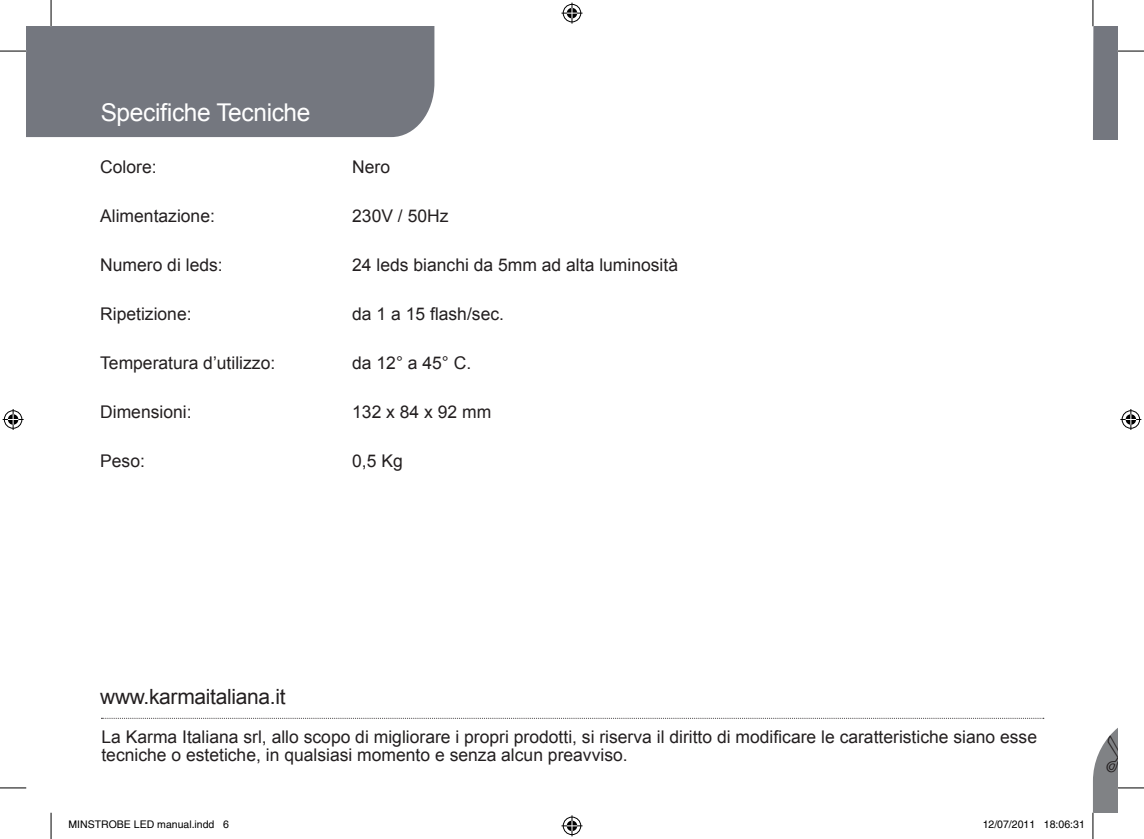
<style>
.page{position:relative;width:1144px;height:839px;background:#fff}
.page>*{position:absolute;margin:0;border:0;box-sizing:border-box;transform-origin:0 0}
.t1{font:24.5px "Arial";letter-spacing:-.015em;color:#fff}
.t2{font:21px "Arial";letter-spacing:-.015em;color:#231f20}
.t3{font:17.5px/18.4px "Arial";color:#231f20}
.t4{font:10.5px "Helvetica";color:#000}
</style>
<div class="page">
<div style="left:26px;top:26px;width:408px;height:111px;background:#74777f"></div>
<svg style="left:101px;top:718px;width:943px;height:1px"></svg>
<svg style="left:0;top:51px;width:26px;height:1px"></svg>
<svg style="left:0;top:787px;width:26px;height:1px"></svg>
<svg style="left:51px;top:0;width:1px;height:26px"></svg>
<svg style="left:51px;top:813px;width:1px;height:26px"></svg>
<svg style="left:1092px;top:0;width:52px;height:140px"></svg>
<svg style="left:561px;top:3px;width:21px;height:21px"></svg>
<svg style="left:561px;top:815px;width:21px;height:21px"></svg>
<svg style="left:3px;top:409px;width:21px;height:21px"></svg>
<svg style="left:1120px;top:409px;width:21px;height:21px"></svg>
<svg style="left:1092px;top:728px;width:52px;height:111px"></svg>
<h1 class="t1" style="left:101px;top:97px;width:211px">Specifiche Tecniche</h1>
<p class="t3" style="left:100px;top:158px;width:58px">Colore:</p>
<p class="t3" style="left:352px;top:158px;width:39px">Nero</p>
<p class="t3" style="left:100px;top:207px;width:116px">Alimentazione:</p>
<p class="t3" style="left:352px;top:207px;width:98px">230V / 50Hz</p>
<p class="t3" style="left:100px;top:256px;width:124px">Numero di leds:</p>
<p class="t3" style="left:352px;top:256px;width:327px">24 leds bianchi da 5mm ad alta luminosità</p>
<p class="t3" style="left:100px;top:305px;width:93px">Ripetizione:</p>
<p class="t3" style="left:352px;top:305px;width:153px">da 1 a 15 flash/sec.</p>
<p class="t3" style="left:100px;top:354px;width:177px">Temperatura d’utilizzo:</p>
<p class="t3" style="left:352px;top:354px;width:121px">da 12° a 45° C.</p>
<p class="t3" style="left:100px;top:403px;width:93px">Dimensioni:</p>
<p class="t3" style="left:352px;top:403px;width:141px">132 x 84 x 92 mm</p>
<p class="t3" style="left:100px;top:452px;width:46px">Peso:</p>
<p class="t3" style="left:352px;top:452px;width:52px">0,5 Kg</p>
<p class="t2" style="left:100px;top:683px;width:187px">www.karmaitaliana.it</p>
<p class="t3" style="left:101px;top:728px;width:937px">La Karma Italiana srl, allo scopo di migliorare i propri prodotti, si riserva il diritto di modificare le caratteristiche siano esse tecniche o estetiche, in qualsiasi momento e senza alcun preavviso.</p>
<p class="t4" style="left:69px;top:818px;width:162px">MINSTROBE LED manual.indd 6</p>
<p class="t4" style="left:983px;top:818px;width:104px">12/07/2011 18:06:31</p>
</div>
